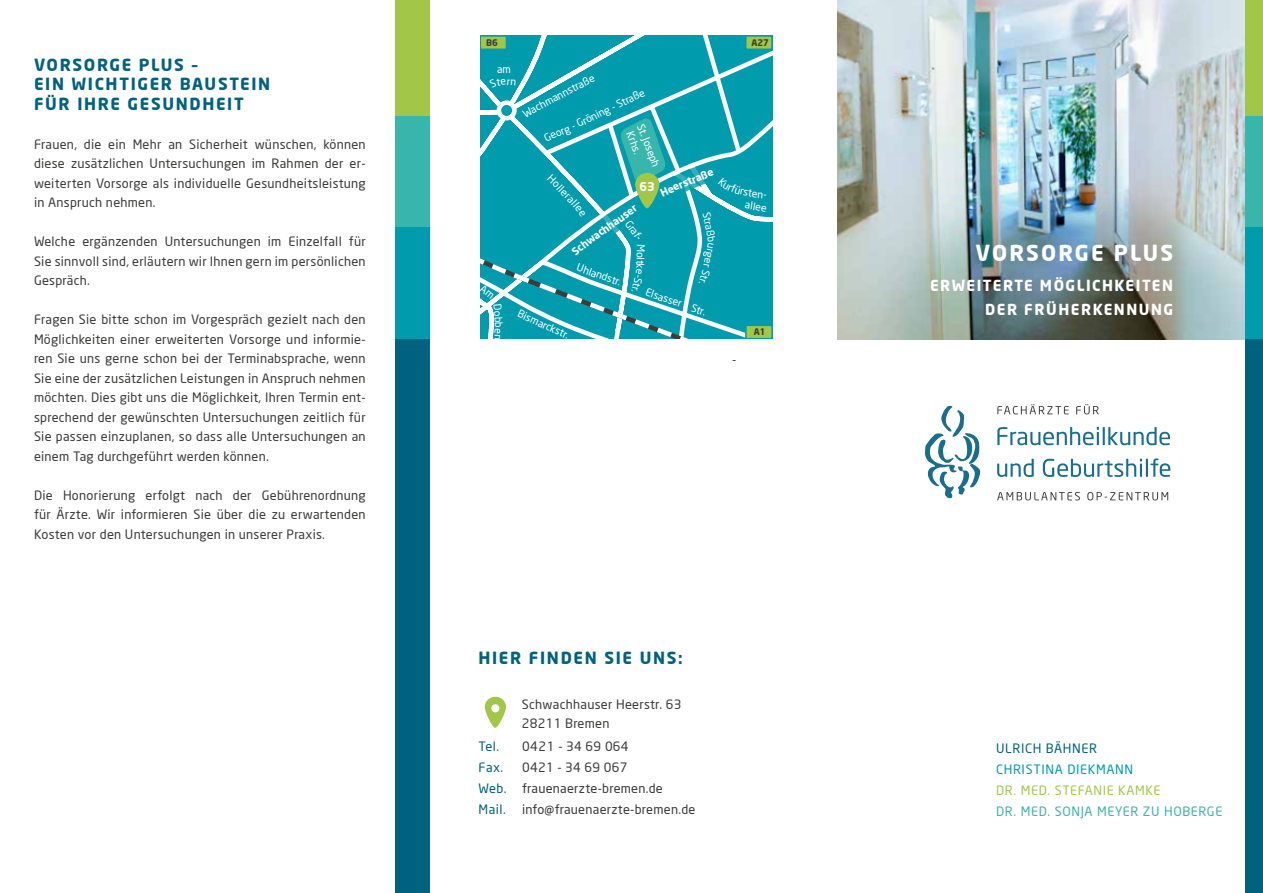
<style>
.page{position:relative;width:1263px;height:893px;background:#fff}
.page>*{position:absolute;margin:0;border:0;box-sizing:border-box;transform-origin:0 0}
.t1{font:700 21.75px "Neo Sans";letter-spacing:.1em;color:#fff}
.t2{font:700 16.5px/19.6px "Neo Sans";letter-spacing:.1em;color:#006180}
.t3{font:700 15px/24px "Neo Sans";letter-spacing:.1em;color:#fff;text-align:right}
.t4{font:12.75px/19.5px "Neo Sans";letter-spacing:.02em;color:#3c3c3b;text-align:justify}
.t5{font:12.75px/21px "Neo Sans";letter-spacing:.05em;color:#006180}
.t6{font:12.75px "Neo Sans";letter-spacing:.05em;color:#38b6ab}
.t7{font:12.75px "Neo Sans";letter-spacing:.05em;color:#a2c748}
.t8{font:12.75px "Neo Sans";letter-spacing:.05em;color:#009bac}
.t9{font:700 12px "Neo Sans";color:#fff}
.t10{font:10.5px/12.6px "Neo Sans";color:#fff}
.t11{font:700 10.5px "Neo Sans";color:#fff}
.t12{font:700 9px "Neo Sans";color:#3c3c3b}
</style>
<div class="page">
<img style="left:838px;top:0;width:408px;height:339px">
<div style="left:1246px;top:0;width:17px;height:118px;background:#a2c748"></div>
<div style="left:1246px;top:333px;width:17px;height:560px;background:#006180"></div>
<div style="left:1246px;top:116px;width:17px;height:112px;background:#38b6ab"></div>
<div style="left:1246px;top:228px;width:17px;height:111px;background:#009bac"></div>
<svg style="left:485px;top:697px;width:21px;height:31px"></svg>
<div style="left:491px;top:704px;width:8px;height:8px;background:#fff;border-radius:50%"></div>
<div style="left:395px;top:0;width:34px;height:118px;background:#a2c748"></div>
<div style="left:395px;top:333px;width:34px;height:560px;background:#006180"></div>
<div style="left:395px;top:116px;width:34px;height:112px;background:#38b6ab"></div>
<div style="left:395px;top:228px;width:34px;height:111px;background:#009bac"></div>
<svg style="left:997px;top:492px;width:171px;height:8px"></svg>
<svg style="left:997px;top:404px;width:102px;height:10px"></svg>
<svg style="left:997px;top:458px;width:173px;height:19px"></svg>
<svg style="left:997px;top:427px;width:173px;height:18px"></svg>
<svg style="left:925px;top:406px;width:55px;height:92px"></svg>
<svg style="left:480px;top:35px;width:61px;height:41px;background:#14a3b2"></svg>
<svg style="left:541px;top:35px;width:232px;height:290px;background:#17a4b3"></svg>
<div style="left:746px;top:36px;width:26px;height:13px;background:#a2c748"></div>
<div style="left:745px;top:35px;width:28px;height:15px;border:2px solid #009bac"></div>
<div style="left:480px;top:36px;width:26px;height:13px;background:#a2c748"></div>
<div style="left:479px;top:35px;width:28px;height:15px;border:2px solid #009bac"></div>
<div style="left:745px;top:325px;width:28px;height:14px;background:#a2c748;border:2px solid #009bac"></div>
<svg style="left:480px;top:76px;width:287px;height:263px;background:#20a6b3"></svg>
<p class="t2" style="left:34px;top:54px;width:238px">VORSORGE PLUS –<br>EIN WICHTIGER BAUSTEIN<br>FÜR IHRE GESUNDHEIT</p>
<p class="t4" style="left:34px;top:134px;width:333px">Frauen, die ein Mehr an Sicherheit wünschen, können diese zusätzlichen Untersuchungen im Rahmen der er&shy;weiterten Vorsorge als individuelle Gesundheitsleistung in Anspruch nehmen.</p>
<p class="t4" style="left:34px;top:231px;width:333px">Welche ergänzenden Untersuchungen im Einzelfall für Sie sinnvoll sind, erläutern wir Ihnen gern im persönlichen Gespräch.</p>
<p class="t4" style="left:34px;top:309px;width:333px">Fragen Sie bitte schon im Vorgespräch gezielt nach den Möglichkeiten einer erweiterten Vorsorge und informie&shy;ren Sie uns gerne schon bei der Terminabsprache, wenn Sie eine der zusätzlichen Leistungen in Anspruch nehmen möchten. Dies gibt uns die Möglichkeit, Ihren Termin ent&shy;sprechend der gewünschten Untersuchungen zeitlich für Sie passen einzuplanen, so dass alle Untersuchungen an einem Tag durchgeführt werden können.</p>
<p class="t4" style="left:34px;top:485px;width:333px">Die Honorierung erfolgt nach der Gebührenordnung für Ärzte. Wir informieren Sie über die zu erwartenden Kosten vor den Untersuchungen in unserer Praxis.</p>
<p class="t12" style="left:486px;top:37px;width:13px">B6</p>
<p class="t12" style="left:751px;top:37px;width:19px">A27</p>
<p class="t10" style="left:497px;top:63px;width:15px">am</p>
<p class="t10" style="left:569px;top:83px;width:20px;rotate:-27deg">traß</p>
<p class="t10" style="left:533px;top:102px;width:43px;rotate:-28deg">chmanns</p>
<p class="t10" style="left:574px;top:118px;width:76px;rotate:-26deg">Gröning - Straße</p>
<p class="t10" style="left:647px;top:122px;width:46px;rotate:69deg">St. Joseph<br>Krhs.</p>
<p class="t9" style="left:639px;top:179px;width:17px">63</p>
<p class="t11" style="left:677px;top:179px;width:38px;rotate:-22deg">rstraße</p>
<p class="t10" style="left:521px;top:307px;width:57px;rotate:24deg">Bismarckstr.</p>
<p class="t10" style="left:712px;top:211px;width:31px;rotate:78deg">Straßb</p>
<p class="t10" style="left:718px;top:244px;width:26px;rotate:102deg">urger</p>
<p class="t10" style="left:713px;top:271px;width:16px;rotate:106deg">Str.</p>
<p class="t11" style="left:595px;top:228px;width:32px;rotate:-35deg">chhau</p>
<p class="t10" style="left:647px;top:244px;width:26px;rotate:92deg">Moltk</p>
<p class="t10" style="left:647px;top:270px;width:25px;rotate:103deg">e-Str.</p>
<p class="t10" style="left:579px;top:261px;width:48px;rotate:20deg">Uhlandstr.</p>
<p class="t10" style="left:648px;top:285px;width:65px;rotate:19deg">Elsasser Str.</p>
<p class="t12" style="left:754px;top:326px;width:13px">A1</p>
<p class="t2" style="left:478px;top:648px;width:206px">HIER FINDEN SIE UNS:</p>
<p class="t5" style="left:478px;top:736px;width:30px">Tel.<br>Fax.<br>Web.<br>Mail.</p>
<p class="t4" style="left:522px;top:694px;width:161px">Schwachhauser Heerstr. 63<br>28211 Bremen</p>
<p class="t4" style="left:522px;top:736px;width:175px;line-height:21px;text-align:left">0421 - 34 69 064<br>0421 - 34 69 067 frauenaerzte-bremen.de info@frauenaerzte-bremen.de</p>
<h1 class="t1" style="left:975px;top:239px;width:199px">VORSORGE PLUS</h1>
<p class="t3" style="left:930px;top:273px;width:245px">ERWEITERTE MÖGLICHKEITEN<br>DER FRÜHERKENNUNG</p>
<p class="t5" style="left:996px;top:737px;width:103px">ULRICH BÄHNER</p>
<p class="t8" style="left:996px;top:761px;width:139px">CHRISTINA DIEKMANN</p>
<p class="t7" style="left:996px;top:782px;width:166px">DR. MED. STEFANIE KAMKE</p>
<p class="t6" style="left:996px;top:803px;width:228px">DR. MED. SONJA MEYER ZU HOBERGE</p>
</div>
